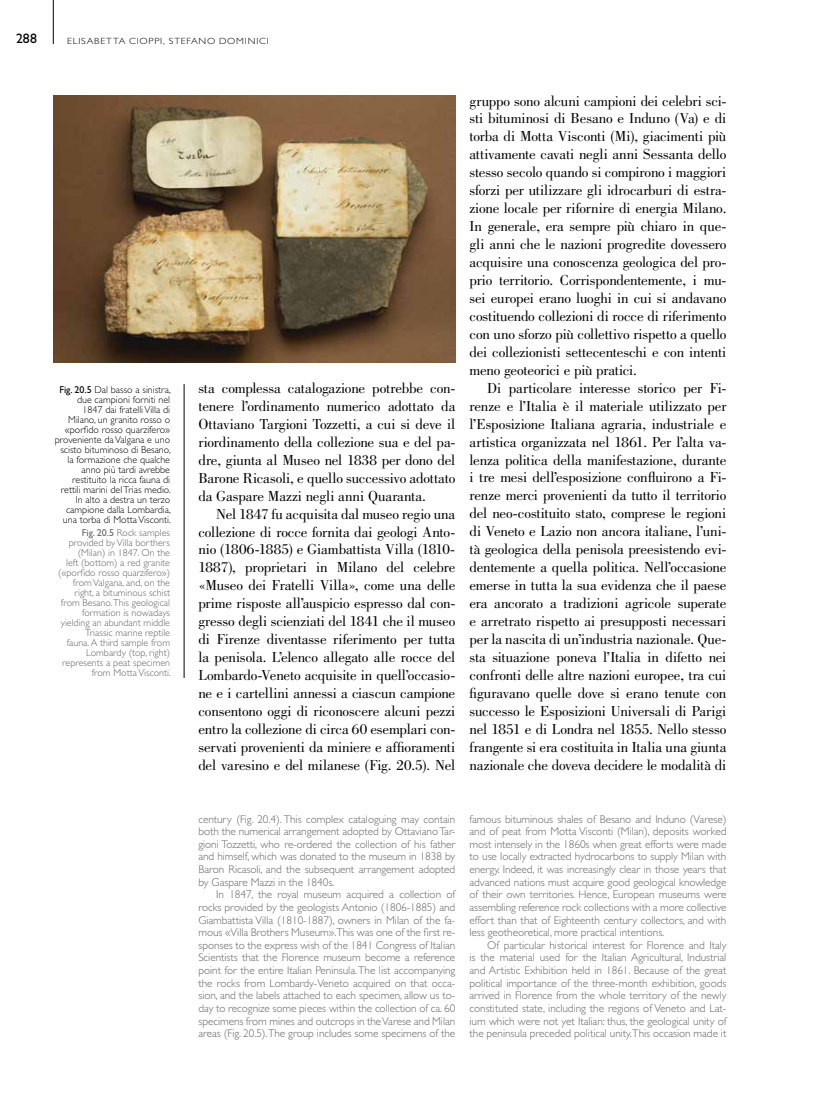
<style>
.page{position:relative;width:815px;height:1099px;background:#fff}
.page>*{position:absolute;margin:0;border:0;box-sizing:border-box;transform-origin:0 0}
.t1{font:15px/18px "Bodoni Std";letter-spacing:-.01em;color:#000;text-align:justify}
.t2{font:13.75px "Gill Sans Std";color:#000}
.t3{font:300 11.25px/12.6px "Gill Sans Std";letter-spacing:-.005em;color:#646567;text-align:justify}
.t4{font:300 10px/10px "Gill Sans Std";color:#646567;text-align:right}
.t5{font:300 10px/10px "Gill Sans Std";color:#000;text-align:right}
.t6{font:300 9px "Gill Sans Std";letter-spacing:.08em;color:#000;scale:1.11 1}
.s1{font-weight:400}
</style>
<div class="page">
<hr style="left:53px;top:0;width:1px;height:44px;background:#000">
<img style="left:53px;top:95px;width:402px;height:267px">
<hr style="left:184px;top:384px;width:1px;height:294px;background:#000">
<p class="t2" style="left:16px;top:31px;width:23px">288</p>
<p class="t6" style="left:67px;top:36px;width:109px">Elisabetta Cioppi, STEFA</p>
<p class="t6" style="left:199px;top:36px;width:57px">NO DOMINICI</p>
<p class="t5" style="left:55px;top:384px;width:118px"><span class="s1">Fig. 20.5</span> Dal basso a sinistra, due campioni forniti nel<br>1847 dai fratelli Villa di<br>Milano, un granito rosso o «porfido rosso quarzifero» proveniente da Valgana e uno scisto bituminoso di Besano, la formazione che qualche anno più tardi avrebbe restituito la ricca fauna di rettili marini del Trias medio.<br>In alto a destra un terzo campione dalla Lombardia, una torba di Motta Visconti.</p>
<p class="t4" style="left:58px;top:528px;width:114px"><span class="s1">Fig. 20.5</span> Rock samples provided by Villa borthers (Milan) in 1847. On the<br>left (bottom) a red granite («porfido rosso quarzifero») from Valgana, and, on the right, a bituminous schist from Besano.This geological formation is nowadays yielding an abundant middle<br>Triassic marine reptile<br>fauna. A third sample from<br>Lombardy (top, right) represents a peat specimen from Motta Visconti.</p>
<p class="t1" style="left:198px;top:379px;width:258px">sta complessa catalogazione potrebbe con&shy;tenere l’ordinamento numerico adottato da Ottaviano Targioni Tozzetti, a cui si deve il riordinamento della collezione sua e del pa&shy;dre, giunta al Museo nel 1838 per dono del Barone Ricasoli, e quello successivo adottato da Gaspare Mazzi negli anni Quaranta.</p>
<p class="t1" style="left:198px;top:505px;width:258px;text-indent:18px">Nel 1847 fu acquisita dal museo regio una collezione di rocce fornita dai geologi Anto&shy;nio (1806-1885) e Giambattista Villa (1810- 1887), proprietari in Milano del celebre «Museo dei Fratelli Villa», come una delle prime risposte all’auspicio espresso dal con&shy;gresso degli scienziati del 1841 che il museo di Firenze diventasse riferimento per tutta la penisola. L’elenco allegato alle rocce del Lombardo-Veneto acquisite in quell’occasio&shy;ne e i cartellini annessi a ciascun campione consentono oggi di riconoscere alcuni pezzi entro la collezione di circa 60 esemplari con&shy;servati provenienti da miniere e affioramenti del varesino e del milanese (Fig. 20.5). Nel</p>
<p class="t1" style="left:469px;top:92px;width:258px">gruppo sono alcuni campioni dei celebri sci&shy;sti bituminosi di Besano e Induno (Va) e di torba di Motta Visconti (Mi), giacimenti più attivamente cavati negli anni Sessanta dello stesso secolo quando si compirono i maggiori sforzi per utilizzare gli idrocarburi di estra&shy;zione locale per rifornire di energia Milano.<br>In generale, era sempre più chiaro in que&shy;gli anni che le nazioni progredite dovessero acquisire una conoscenza geologica del pro&shy;prio territorio. Corrispondentemente, i mu&shy;sei europei erano luoghi in cui si andavano costituendo collezioni di rocce di riferimento con uno sforzo più collettivo rispetto a quello dei collezionisti settecenteschi e con intenti meno geoteorici e più pratici.</p>
<p class="t1" style="left:469px;top:379px;width:258px;text-indent:18px">Di particolare interesse storico per Fi&shy;renze e l’Italia è il materiale utilizzato per l’Esposizione Italiana agraria, industriale e artistica organizzata nel 1861. Per l’alta va&shy;lenza politica della manifestazione, durante i tre mesi dell’esposizione confluirono a Fi&shy;renze merci provenienti da tutto il territorio del neo-costituito stato, comprese le regioni di Veneto e Lazio non ancora italiane, l’uni&shy;tà geologica della penisola preesistendo evi&shy;dentemente a quella politica. Nell’occasione emerse in tutta la sua evidenza che il paese era ancorato a tradizioni agricole superate e arretrato rispetto ai presupposti necessari per la nascita di un’industria nazionale. Que&shy;sta situazione poneva l’Italia in difetto nei confronti delle altre nazioni europee, tra cui figuravano quelle dove si erano tenute con successo le Esposizioni Universali di Parigi nel 1851 e di Londra nel 1855. Nello stesso frangente si era costituita in Italia una giunta nazionale che doveva decidere le modalità di</p>
<p class="t3" style="left:198px;top:812px;width:258px">century (Fig. 20.4). This complex cataloguing may contain both the numerical arrangement adopted by Ottaviano Tar&shy;gioni Tozzetti, who re-ordered the collection of his father and himself, which was donated to the museum in 1838 by Baron Ricasoli, and the subsequent arrangement adopted by Gaspare Mazzi in the 1840s.</p>
<p class="t3" style="left:198px;top:888px;width:259px;text-indent:18px">I n 1847, the royal museum acquired a collection of rocks provided by the geologists Antonio (1806-1885) and Giambattista Villa (1810-1887), owners in Milan of the fa&shy;mous «Villa Brothers Museum».This was one of the first re&shy;sponses to the express wish of the 1841 Congress of Italian Scientists that the Florence museum become a reference point for the entire Italian Peninsula. The list accompanying the rocks from Lombardy-Veneto acquired on that occa&shy;sion, and the labels attached to each specimen, allow us to&shy;day to recognize some pieces within the collection of ca. 60 specimens from mines and outcrops in the Varese and Milan areas (Fig. 20.5).The group includes some specimens of the</p>
<p class="t3" style="left:470px;top:812px;width:258px">famous bituminous shales of Besano and I nduno (Varese) and of peat from Motta Visconti (Milan), deposits worked most intensely in the 1860s when great efforts were made to use locally extracted hydrocarbons to supply Milan with energy. Indeed, it was increasingly clear in those years that advanced nations must acquire good geological knowledge of their own territories. H ence, European museums were assembling reference rock collections with a more collective effort than that of Eighteenth century collectors, and with less geotheoretical, more practical intentions.</p>
<p class="t3" style="left:470px;top:938px;width:259px;text-indent:18px">Of particular historical interest for Florence and Italy is the material used for the Italian Agricultural, I ndustrial and Artistic Exhibition held in 1861. Because of the great political importance of the three-month exhibition, goods arrived in Florence from the whole territory of the newly constituted state, including the regions of Veneto and Lat&shy;ium which were not yet Italian: thus, the geological unity of the peninsula preceded political unity.This occasion made it</p>
</div>
